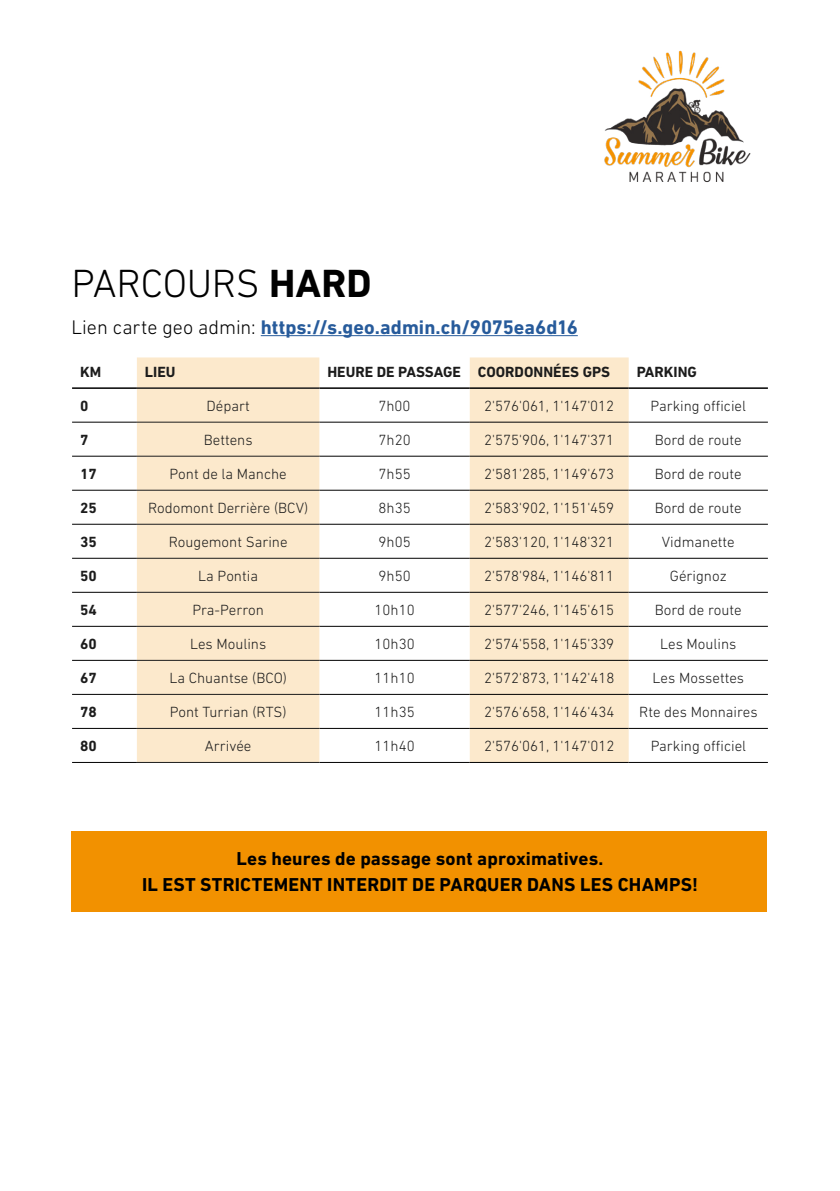
<style>
.page{position:relative;width:840px;height:1191px;background:#fff}
.page>*{position:absolute;margin:0;border:0;box-sizing:border-box;transform-origin:0 0}
.t1{font:300 40px "DIN Next LT Pro";letter-spacing:-.01em;color:#000}
.t2{font:700 20px "DIN Next LT Pro";color:#275b9b}
.t3{font:700 19px/26px "DIN Next LT Pro";letter-spacing:.01em;color:#000;text-align:center}
.t4{font:300 15px "DIN Next LT Pro";color:#1c1c1c}
.t5{font:700 15px "DIN Next LT Pro";color:#1c1c1c}
.s1{font-weight:700}
.s2{font-weight:300;color:#000}
</style>
<div class="page">
<hr style="left:260px;top:335px;width:317px;height:1px;background:#275b9b">
<img style="left:604px;top:50px;width:147px;height:132px">
<svg style="left:137px;top:357px;width:491px;height:405px;fill:#fce9cc"></svg>
<div style="left:469px;top:423px;width:159px;height:67px;background:#fce9cc"></div>
<hr style="left:72px;top:422px;width:65px;height:1px;background:#000">
<hr style="left:319px;top:422px;width:150px;height:1px;background:#000">
<hr style="left:469px;top:422px;width:159px;height:1px;background:#000">
<hr style="left:628px;top:422px;width:139px;height:1px;background:#000">
<hr style="left:72px;top:456px;width:65px;height:1px;background:#000">
<hr style="left:319px;top:456px;width:150px;height:1px;background:#000">
<hr style="left:469px;top:456px;width:159px;height:1px;background:#000">
<hr style="left:628px;top:456px;width:139px;height:1px;background:#000">
<hr style="left:72px;top:490px;width:65px;height:1px;background:#000">
<hr style="left:319px;top:490px;width:150px;height:1px;background:#000">
<hr style="left:469px;top:490px;width:159px;height:1px;background:#000">
<hr style="left:628px;top:490px;width:139px;height:1px;background:#000">
<hr style="left:72px;top:524px;width:65px;height:1px;background:#000">
<hr style="left:319px;top:524px;width:150px;height:1px;background:#000">
<hr style="left:469px;top:524px;width:159px;height:1px;background:#000">
<hr style="left:628px;top:524px;width:139px;height:1px;background:#000">
<hr style="left:72px;top:558px;width:65px;height:1px;background:#000">
<hr style="left:319px;top:558px;width:150px;height:1px;background:#000">
<hr style="left:469px;top:558px;width:159px;height:1px;background:#000">
<hr style="left:628px;top:558px;width:139px;height:1px;background:#000">
<hr style="left:72px;top:592px;width:65px;height:1px;background:#000">
<hr style="left:319px;top:592px;width:150px;height:1px;background:#000">
<hr style="left:469px;top:592px;width:159px;height:1px;background:#000">
<hr style="left:628px;top:592px;width:139px;height:1px;background:#000">
<hr style="left:72px;top:626px;width:65px;height:1px;background:#000">
<hr style="left:319px;top:626px;width:150px;height:1px;background:#000">
<hr style="left:469px;top:626px;width:159px;height:1px;background:#000">
<hr style="left:628px;top:626px;width:139px;height:1px;background:#000">
<hr style="left:72px;top:660px;width:65px;height:1px;background:#000">
<hr style="left:319px;top:660px;width:150px;height:1px;background:#000">
<hr style="left:469px;top:660px;width:159px;height:1px;background:#000">
<hr style="left:628px;top:660px;width:139px;height:1px;background:#000">
<hr style="left:72px;top:694px;width:65px;height:1px;background:#000">
<hr style="left:319px;top:694px;width:150px;height:1px;background:#000">
<hr style="left:469px;top:694px;width:159px;height:1px;background:#000">
<hr style="left:628px;top:694px;width:139px;height:1px;background:#000">
<hr style="left:72px;top:728px;width:65px;height:1px;background:#000">
<hr style="left:319px;top:728px;width:150px;height:1px;background:#000">
<hr style="left:469px;top:728px;width:159px;height:1px;background:#000">
<hr style="left:628px;top:728px;width:139px;height:1px;background:#000">
<hr style="left:72px;top:762px;width:65px;height:1px;background:#000">
<hr style="left:319px;top:762px;width:150px;height:1px;background:#000">
<hr style="left:469px;top:762px;width:159px;height:1px;background:#000">
<hr style="left:628px;top:762px;width:139px;height:1px;background:#000">
<hr style="left:137px;top:422px;width:182px;height:1px;background:#1c1c1c">
<hr style="left:137px;top:456px;width:182px;height:1px;background:#1c1c1c">
<hr style="left:137px;top:490px;width:182px;height:1px;background:#1c1c1c">
<hr style="left:137px;top:524px;width:182px;height:1px;background:#1c1c1c">
<hr style="left:137px;top:558px;width:182px;height:1px;background:#1c1c1c">
<hr style="left:137px;top:592px;width:182px;height:1px;background:#1c1c1c">
<hr style="left:137px;top:626px;width:182px;height:1px;background:#1c1c1c">
<hr style="left:137px;top:660px;width:182px;height:1px;background:#1c1c1c">
<hr style="left:137px;top:694px;width:182px;height:1px;background:#1c1c1c">
<hr style="left:137px;top:728px;width:182px;height:1px;background:#1c1c1c">
<hr style="left:137px;top:762px;width:182px;height:1px;background:#1c1c1c">
<hr style="left:72px;top:387px;width:65px;height:2px;background:#000">
<hr style="left:319px;top:387px;width:150px;height:2px;background:#000">
<hr style="left:469px;top:387px;width:159px;height:2px;background:#000">
<hr style="left:628px;top:387px;width:139px;height:2px;background:#000">
<hr style="left:137px;top:387px;width:182px;height:2px;background:#1c1c1c">
<div style="left:71px;top:831px;width:695px;height:81px;background:#f29100"></div>
<h1 class="t1" style="left:71px;top:260px;width:301px">PARCOURS <span class="s1">HARD</span></h1>
<h2 class="t2" style="left:71px;top:315px;width:507px"><span class="s2">Lien carte geo admin:</span> https://s.geo.admin.ch/9075ea6d16</h2>
<p class="t5" style="left:80px;top:363px;width:23px">KM</p>
<p class="t5" style="left:145px;top:363px;width:32px">LIEU</p>
<p class="t5" style="left:327px;top:363px;width:284px">HEURE DE PASSAGE COORDONNÉES GPS</p>
<p class="t5" style="left:636px;top:363px;width:62px">PARKING</p>
<p class="t5" style="left:80px;top:397px;width:10px">0</p>
<p class="t4" style="left:206px;top:397px;width:45px">Départ</p>
<p class="t4" style="left:378px;top:397px;width:34px">7h00</p>
<p class="t4" style="left:484px;top:397px;width:131px">2'576'061, 1'147'012</p>
<p class="t4" style="left:650px;top:397px;width:97px">Parking officiel</p>
<p class="t5" style="left:80px;top:431px;width:10px">7</p>
<p class="t4" style="left:204px;top:431px;width:50px">Bettens</p>
<p class="t4" style="left:378px;top:431px;width:34px">7h20</p>
<p class="t4" style="left:484px;top:431px;width:131px">2'575'906, 1'147'371</p>
<p class="t4" style="left:654px;top:431px;width:88px">Bord de route</p>
<p class="t5" style="left:80px;top:465px;width:18px">17</p>
<p class="t4" style="left:169px;top:465px;width:119px">Pont de la Manche</p>
<p class="t4" style="left:378px;top:465px;width:34px">7h55</p>
<p class="t4" style="left:484px;top:465px;width:131px">2'581'285, 1'149'673</p>
<p class="t4" style="left:654px;top:465px;width:88px">Bord de route</p>
<p class="t5" style="left:80px;top:499px;width:18px">25</p>
<p class="t4" style="left:148px;top:499px;width:161px">Rodomont Derrière (BCV)</p>
<p class="t4" style="left:378px;top:499px;width:34px">8h35</p>
<p class="t4" style="left:484px;top:499px;width:131px">2'583'902, 1'151'459</p>
<p class="t4" style="left:654px;top:499px;width:88px">Bord de route</p>
<p class="t5" style="left:80px;top:533px;width:18px">35</p>
<p class="t4" style="left:169px;top:533px;width:120px">Rougemont Sarine</p>
<p class="t4" style="left:378px;top:533px;width:34px">9h05</p>
<p class="t4" style="left:484px;top:533px;width:131px">2'583'120, 1'148'321</p>
<p class="t4" style="left:661px;top:533px;width:74px">Vidmanette</p>
<p class="t5" style="left:80px;top:567px;width:18px">50</p>
<p class="t4" style="left:198px;top:567px;width:61px">La Pontia</p>
<p class="t4" style="left:378px;top:567px;width:34px">9h50</p>
<p class="t4" style="left:484px;top:567px;width:131px">2'578'984, 1'146'811</p>
<p class="t4" style="left:669px;top:567px;width:58px">Gérignoz</p>
<p class="t5" style="left:80px;top:601px;width:18px">54</p>
<p class="t4" style="left:192px;top:601px;width:73px">Pra-Perron</p>
<p class="t4" style="left:374px;top:601px;width:42px">10h10</p>
<p class="t4" style="left:484px;top:601px;width:131px">2'577'246, 1'145'615</p>
<p class="t4" style="left:654px;top:601px;width:88px">Bord de route</p>
<p class="t5" style="left:80px;top:635px;width:18px">60</p>
<p class="t4" style="left:190px;top:635px;width:78px">Les Moulins</p>
<p class="t4" style="left:374px;top:635px;width:42px">10h30</p>
<p class="t4" style="left:484px;top:635px;width:131px">2'574'558, 1'145'339</p>
<p class="t4" style="left:659px;top:635px;width:78px">Les Moulins</p>
<p class="t5" style="left:80px;top:669px;width:18px">67</p>
<p class="t4" style="left:169px;top:669px;width:119px">La Chuantse (BCO)</p>
<p class="t4" style="left:374px;top:669px;width:42px">11h10</p>
<p class="t4" style="left:484px;top:669px;width:131px">2'572'873, 1'142'418</p>
<p class="t4" style="left:652px;top:669px;width:93px">Les Mossettes</p>
<p class="t5" style="left:80px;top:703px;width:18px">78</p>
<p class="t4" style="left:170px;top:703px;width:118px">Pont Turrian (RTS)</p>
<p class="t4" style="left:374px;top:703px;width:42px">11h35</p>
<p class="t4" style="left:484px;top:703px;width:131px">2'576'658, 1'146'434</p>
<p class="t4" style="left:638px;top:703px;width:120px">Rte des Monnaires</p>
<p class="t5" style="left:80px;top:737px;width:18px">80</p>
<p class="t4" style="left:205px;top:737px;width:48px">Arrivée</p>
<p class="t4" style="left:374px;top:737px;width:42px">11h40</p>
<p class="t4" style="left:484px;top:737px;width:131px">2'576'061, 1'147'012</p>
<p class="t4" style="left:650px;top:737px;width:97px">Parking officiel</p>
<p class="t3" style="left:142px;top:846px;width:557px">Les heures de passage sont aproximatives.<br>IL EST STRICTEMENT INTERDIT DE PARQUER DANS LES CHAMPS!</p>
</div>
